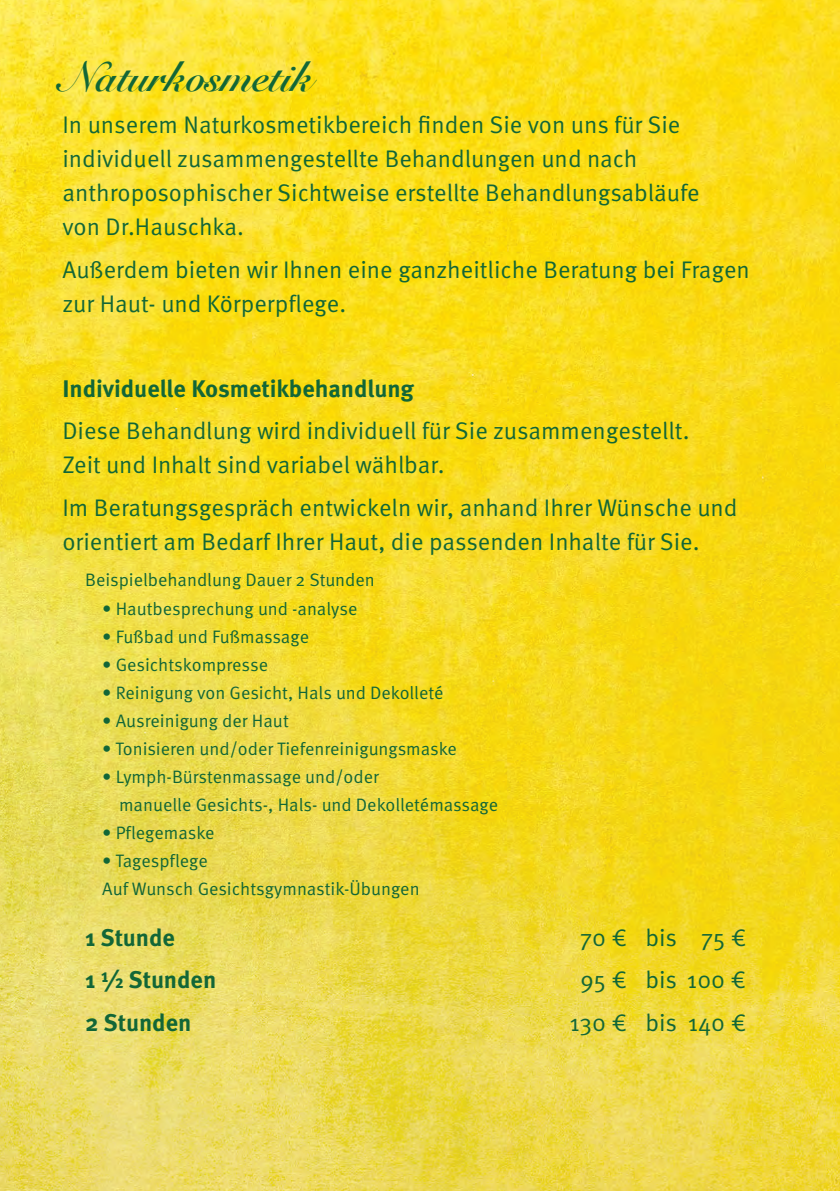
<style>
.page{position:relative;width:840px;height:1191px;background:#fff}
.page>*{position:absolute;margin:0;border:0;box-sizing:border-box;transform-origin:0 0}
.Kategorie{font:42px "Snell Roundhand Bold Script";color:#126637}
.Text{font:24px/34px "Meta Pro Norm";color:#126637}
.Text-2{font:700 24px "Meta Pro";color:#126637}
.Erläuterung{font:18px/28px "Meta Pro Norm";color:#126637}
.Text-3{font:18px "Meta Pro Norm";color:#126637}
</style>
<div class="page">
<img style="left:0;top:0;width:839px;height:1191px">
<p class="Kategorie" style="left:62px;top:51px;width:251px">Naturkosmetik</p>
<p class="Text" style="left:62px;top:106px;width:638px">In unserem Naturkosmetikbereich finden Sie von uns für Sie individuell zusammengestellte Behandlungen und nach anthroposophischer Sichtweise erstellte Behandlungsabläufe von Dr.Hauschka.</p>
<p class="Text" style="left:62px;top:251px;width:688px">Außerdem bieten wir Ihnen eine ganzheitliche Beratung bei Fragen zur Haut- und Körperpflege.</p>
<p class="Text-2" style="left:62px;top:370px;width:353px">Individuelle Kosmetikbehandlung</p>
<p class="Text" style="left:62px;top:412px;width:628px">Diese Behandlung wird individuell für Sie zusammengestellt.<br>Zeit und Inhalt sind variabel wählbar.</p>
<p class="Text" style="left:62px;top:489px;width:676px">Im Beratungsgespräch entwickeln wir, anhand Ihrer Wünsche und orientiert am Bedarf Ihrer Haut, die passenden Inhalte für Sie.</p>
<p class="Text-3" style="left:85px;top:566px;width:291px">Beispielbehandlung Dauer 2 Stunden</p>
<p class="Erläuterung" style="left:102px;top:593px;width:256px">• Hautbesprechung und -analyse</p>
<p class="Erläuterung" style="left:102px;top:621px;width:208px">• Fußbad und Fußmassage</p>
<p class="Erläuterung" style="left:102px;top:649px;width:167px">• Gesichtskompresse</p>
<p class="Erläuterung" style="left:102px;top:677px;width:343px">• Reinigung von Gesicht, Hals und Dekolleté</p>
<p class="Erläuterung" style="left:102px;top:705px;width:188px">• Ausreinigung der Haut</p>
<p class="Erläuterung" style="left:102px;top:733px;width:356px">• Tonisieren und/oder Tiefenreinigungsmaske</p>
<p class="Erläuterung" style="left:119px;top:761px;width:380px;text-indent:-17px">• Lymph-Bürstenmassage und/oder<br>manuelle Gesichts-, Hals- und Dekolletémassage</p>
<p class="Erläuterung" style="left:102px;top:817px;width:114px">• Pflegemaske</p>
<p class="Erläuterung" style="left:102px;top:845px;width:107px">• Tagespflege</p>
<p class="Erläuterung" style="left:102px;top:873px;width:319px">Auf Wunsch Gesichtsgymnastik-Übungen</p>
<p class="Text-2" style="left:85px;top:918px;width:91px">1 Stunde</p>
<p class="Text" style="left:580px;top:918px;width:168px">70 € bis 75 €</p>
<p class="Text-2" style="left:85px;top:961px;width:133px">1 1/2 Stunden</p>
<p class="Text" style="left:579px;top:961px;width:168px">95 € bis 100 €</p>
<p class="Text-2" style="left:85px;top:1003px;width:108px">2 Stunden</p>
<p class="Text" style="left:569px;top:1003px;width:178px">130 € bis 140 €</p>
</div>
